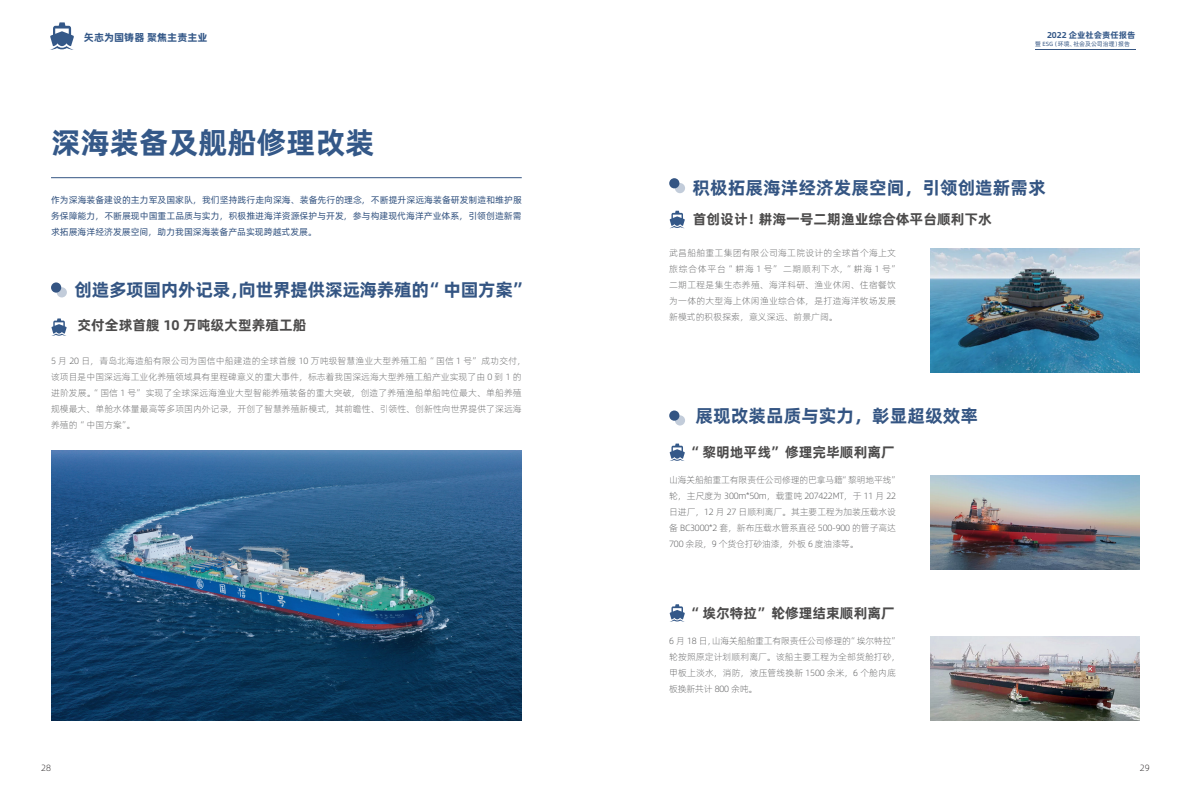
<style>
.page{position:relative;width:1191px;height:808px;background:#fff}
.page>*{position:absolute;margin:0;border:0;box-sizing:border-box;transform-origin:0 0}
.正文{font:700 30px "Alibaba Pu Hui Ti";color:#345888}
.正文-2{font:700 18px "Alibaba Pu Hui Ti";color:#345583}
.正文-3{font:700 18px "Alibaba Pu Hui Ti";letter-spacing:-.02em;color:#345583}
.正文-4{font:700 14px "Alibaba Pu Hui Ti";color:#4c4b4b}
.t1{font:700 10.3px "Alibaba Pu Hui Ti";color:#345888}
.正文-5{font:300 9px/16px "Alibaba Pu Hui Ti";color:#4b4c4d}
.正文-6{font:300 9px/16px "Alibaba Pu Hui Ti";letter-spacing:-.02em;color:#4b4c4d}
.正文-7{font:9px/16px "Alibaba Pu Hui Ti";color:#32527f;text-align:justify}
.正文-8{font:300 9px/16px "Alibaba Pu Hui Ti";letter-spacing:.025em;color:#4b4c4d}
.t2{font:300 9px "Alibaba Pu Hui Ti";color:#231f20}
.t3{font:700 8.5px "Alibaba Pu Hui Ti";color:#345888}
.t4{font:6px "Alibaba Pu Hui Ti";color:#355582}
</style>
<div class="page">
<svg style="left:1035px;top:49px;width:101px;height:1px"></svg>
<svg style="left:50px;top:22px;width:24px;height:28px"></svg>
<img style="left:930px;top:476px;width:210px;height:93px">
<img style="left:930px;top:636px;width:210px;height:84px">
<hr style="left:51px;top:177px;width:471px;height:1px;background:#345583">
<div style="left:669px;top:410px;width:10px;height:11px;background:#345583;border-radius:50%"></div>
<svg style="left:675px;top:415px;width:10px;height:10px"></svg>
<svg style="left:669px;top:444px;width:16px;height:17px"></svg>
<svg style="left:669px;top:604px;width:16px;height:18px"></svg>
<svg style="left:51px;top:318px;width:16px;height:18px"></svg>
<svg style="left:669px;top:211px;width:16px;height:17px"></svg>
<div style="left:51px;top:282px;width:10px;height:11px;background:#345583;border-radius:50%"></div>
<svg style="left:57px;top:287px;width:10px;height:10px"></svg>
<img style="left:51px;top:450px;width:471px;height:270px">
<div style="left:669px;top:178px;width:10px;height:10px;background:#345583;border-radius:50%"></div>
<svg style="left:675px;top:183px;width:10px;height:10px"></svg>
<img style="left:930px;top:249px;width:210px;height:124px">
<p class="t1" style="left:84px;top:29px;width:125px">矢志为国铸器 聚焦主责主业</p>
<p class="正文" style="left:51px;top:119px;width:325px">深海装备及舰船修理改装</p>
<p class="正文-7" style="left:51px;top:191px;width:472px">作为深海装备建设的主力军及国家队，我们坚持践行走向深海、装备先行的理念，不断提升深远海装备研发制造和维护服务保障能力，不断展现中国重工品质与实力，积极推进海洋资源保护与开发，参与构建现代海洋产业体系，引领创造新需求拓展海洋经济发展空间，助力我国深海装备产品实现跨越式发展。</p>
<p class="正文-3" style="left:74px;top:276px;width:454px">创造多项国内外记录，向世界提供深远海养殖的“ 中国方案”</p>
<p class="正文-4" style="left:77px;top:314px;width:231px">交付全球首艘 10 万吨级大型养殖工船</p>
<p class="正文-5" style="left:51px;top:353px;width:473px;text-align:justify">5 月 20 日，青岛北海造船有限公司为国信中船建造的全球首艘 10 万吨级智慧渔业大型养殖工船“ 国信 1 号” 成功交付，该项目是中国深远海工业化养殖领域具有里程碑意义的重大事件，标志着我国深远海大型养殖工船产业实现了由 0 到 1 的进阶发展。“ 国信 1 号” 实现了全球深远海渔业大型智能养殖装备的重大突破，创造了养殖渔船单船吨位最大、单船养殖规模最大、单舱水体量最高等多项国内外记录，开创了智慧养殖新模式，其前瞻性、引领性、创新性向世界提供了深远海养殖的“ 中国方案”。</p>
<p class="t3" style="left:1047px;top:28px;width:90px">2022 企业社会责任报告</p>
<p class="t4" style="left:1035px;top:39px;width:97px">暨 ESG（环境、社会及公司治理）报告</p>
<p class="正文-2" style="left:692px;top:173px;width:355px">积极拓展海洋经济发展空间，引领创造新需求</p>
<p class="正文-4" style="left:693px;top:208px;width:301px">首创设计！耕海一号二期渔业综合体平台顺利下水</p>
<p class="正文-8" style="left:669px;top:245px;width:231px">武昌船舶重工集团有限公司海工院设计的全球首个海上文旅综合体平台“ 耕海 1 号” 二期顺利下水，“ 耕海 1 号”二期工程是集生态养殖、海洋科研、渔业休闲、住宿餐饮为一体的大型海上休闲渔业综合体，是打造海洋牧场发展新模式的积极探索，意义深远、前景广阔。</p>
<p class="正文-2" style="left:695px;top:401px;width:284px">展现改装品质与实力，彰显超级效率</p>
<p class="正文-4" style="left:688px;top:441px;width:208px">“ 黎明地平线” 修理完毕顺利离厂</p>
<p class="正文-6" style="left:669px;top:472px;width:231px">山海关船舶重工有限责任公司修理的巴拿马籍“ 黎明地平线”轮，主尺度为 300m*50m，载重吨 207422MT，于 11 月 22日进厂， 12 月 27 日顺利离厂。其主要工程为加装压载水设备 BC3000*2 套，新布压载水管系直径 500-900 的管子高达700 余段， 9 个货仓打砂油漆，外板 6 度油漆等。</p>
<p class="正文-4" style="left:688px;top:602px;width:208px">“ 埃尔特拉” 轮修理结束顺利离厂</p>
<p class="正文-5" style="left:669px;top:632px;width:231px">6 月 18 日，山海关船舶重工有限责任公司修理的“ 埃尔特拉”轮按照原定计划顺利离厂。该船主要工程为全部货舱打砂，甲板上淡水，消防，液压管线换新 1500 余米， 6 个舱内底板换新共计 800 余吨。</p>
<p class="t2" style="left:41px;top:761px;width:11px">28</p>
<p class="t2" style="left:1140px;top:761px;width:11px">29</p>
</div>
